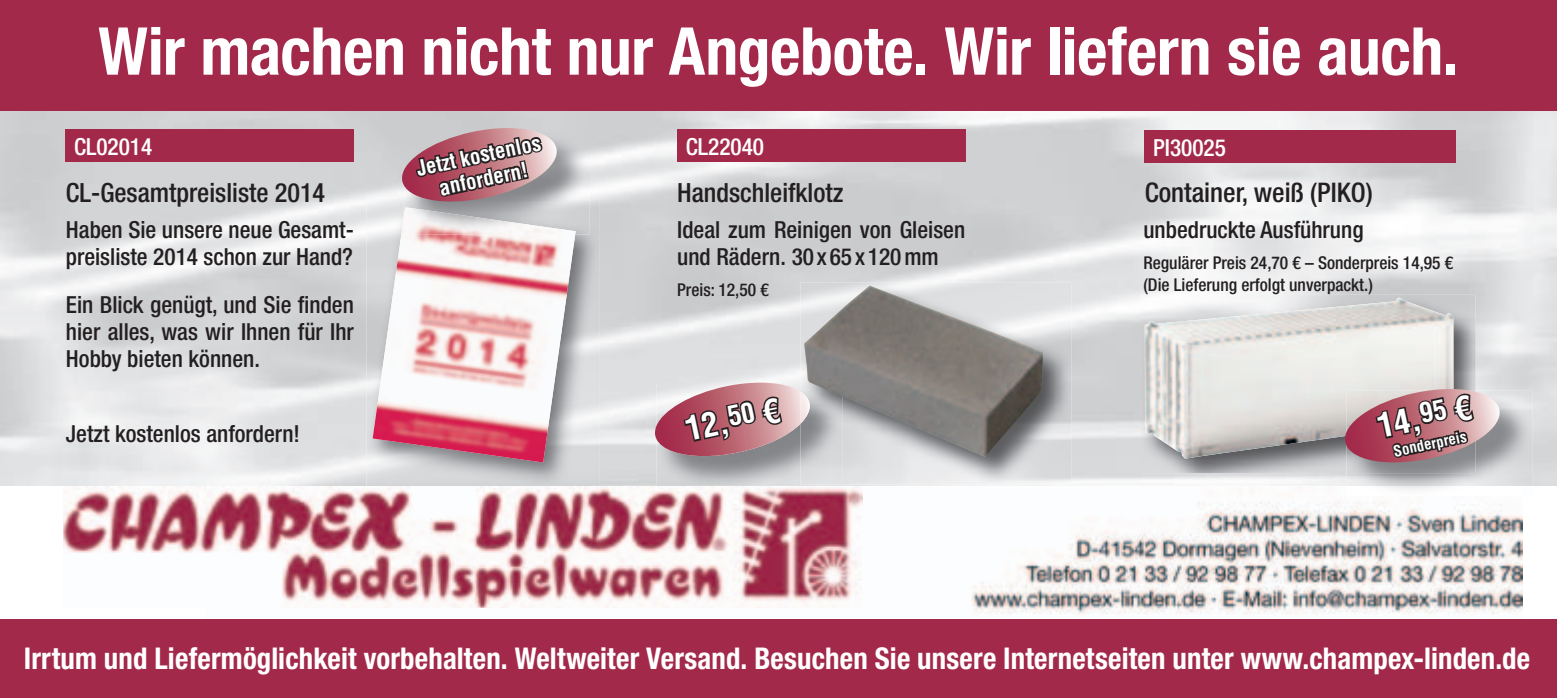
<style>
.page{position:relative;width:1557px;height:698px;background:#fff}
.page>*{position:absolute;margin:0;border:0;box-sizing:border-box;transform-origin:0 0}
.t1{font:700 condensed 66px "Helvetica Neue LT";letter-spacing:-.005em;color:#fff}
.t2{font:700 condensed 33px "Helvetica LT";color:#fff}
.t3{font:700 condensed 30px "Helvetica Neue LT";letter-spacing:.005em;color:#fff;scale:.96 1}
.t4{font:500 condensed 27px "Helvetica Neue LT";color:#231f20}
.t5{font:500 condensed 26.4px "Helvetica Neue LT";color:#231f20}
.t6{font:500 condensed 23.4px/27px "Helvetica Neue LT";color:#231f20}
.t7{font:500 condensed 23.4px "Helvetica Neue LT";color:#fff}
.t8{font:700 condensed 21px/24px "Helvetica LT";color:#fff;text-align:center}
.t9{font:500 condensed 17.7px/22.5px "Helvetica Neue LT";color:#231f20}
.t10{font:700 condensed 15px "Helvetica LT";color:#fff}
</style>
<div class="page">
<img style="left:414px;top:111px;width:1142px;height:72px">
<div style="left:0;top:0;width:1556px;height:111px;background:#a3294b"></div>
<div style="left:65px;top:129px;width:289px;height:33px;background:#a3294b"></div>
<img style="left:656px;top:456px;width:186px;height:30px">
<svg style="left:654px;top:382px;width:146px;height:74px;background:#ac7a83"></svg>
<img style="left:366px;top:201px;width:234px;height:285px">
<img style="left:372px;top:219px;width:203px;height:243px">
<img style="left:560px;top:129px;width:29px;height:105px">
<img style="left:403px;top:207px;width:172px;height:27px">
<svg style="left:398px;top:128px;width:162px;height:86px;background:#977a80"></svg>
<div style="left:1144px;top:130px;width:311px;height:33px;background:#a3294b"></div>
<img style="left:333px;top:487px;width:1189px;height:127px">
<img style="left:1139px;top:294px;width:336px;height:179px">
<img style="left:1144px;top:297px;width:309px;height:161px">
<img style="left:800px;top:282px;width:271px;height:202px">
<img style="left:800px;top:384px;width:42px;height:100px">
<img style="left:800px;top:391px;width:4px;height:32px">
<img style="left:804px;top:285px;width:239px;height:172px">
<img style="left:1346px;top:486px;width:176px;height:9px">
<svg style="left:1341px;top:386px;width:161px;height:91px;background:#a28187"></svg>
<div style="left:677px;top:129px;width:288px;height:32px;background:#a3294b"></div>
<img style="left:64px;top:486px;width:798px;height:121px">
<div style="left:0;top:619px;width:1556px;height:78px;background:#a3294b"></div>
<h1 class="t1" style="left:98px;top:11px;width:1361px">Wir machen nicht nur Angebote. Wir liefern sie auch.</h1>
<p class="t7" style="left:74px;top:133px;width:80px">CL02014</p>
<p class="t5" style="left:66px;top:177px;width:261px">CL-Gesamtpreisliste 2014</p>
<p class="t6" style="left:66px;top:215px;width:289px">Haben Sie unsere neue Gesamt&shy;preisliste 2014 schon zur Hand?</p>
<p class="t6" style="left:66px;top:291px;width:289px;text-align:justify">Ein Blick genügt, und Sie finden hier alles, was wir Ihnen für Ihr Hobby bieten können.</p>
<p class="t6" style="left:66px;top:420px;width:235px">Jetzt kostenlos anfordern!</p>
<p class="t7" style="left:685px;top:132px;width:80px">CL22040</p>
<p class="t8" style="left:414px;top:156px;width:128px;rotate:-12deg">Jetzt kostenlos anfordern!</p>
<p class="t7" style="left:1153px;top:134px;width:74px">PI30025</p>
<p class="t4" style="left:1144px;top:176px;width:229px">Container, weiß (PIKO)</p>
<p class="t6" style="left:1143px;top:215px;width:222px">unbedruckte Ausführung</p>
<p class="t9" style="left:1143px;top:251px;width:311px">Regulärer Preis 24,70 € – Sonderpreis 14,95 € (Die Lieferung erfolgt unverpackt.)</p>
<p class="t5" style="left:677px;top:177px;width:168px">Handschleifklotz</p>
<p class="t6" style="left:677px;top:215px;width:289px">Ideal zum Reinigen von Gleisen und Rädern. 30 x 65 x 120 mm</p>
<p class="t9" style="left:677px;top:278px;width:93px">Preis: 12,50 €</p>
<h2 class="t2" style="left:681px;top:409px;width:97px;rotate:-12deg">12,<sup>50</sup> €</h2>
<h2 class="t2" style="left:1373px;top:406px;width:97px;rotate:-12deg">14,<sup>95</sup> €</h2>
<p class="t10" style="left:1391px;top:442px;width:76px;rotate:-12deg">Sonderpreis</p>
<p class="t3" style="left:24px;top:639px;width:1570px">Irrtum und Liefermöglichkeit vorbehalten. Weltweiter Versand. Besuchen Sie unsere Internetseiten unter www.champex-linden.de</p>
</div>
